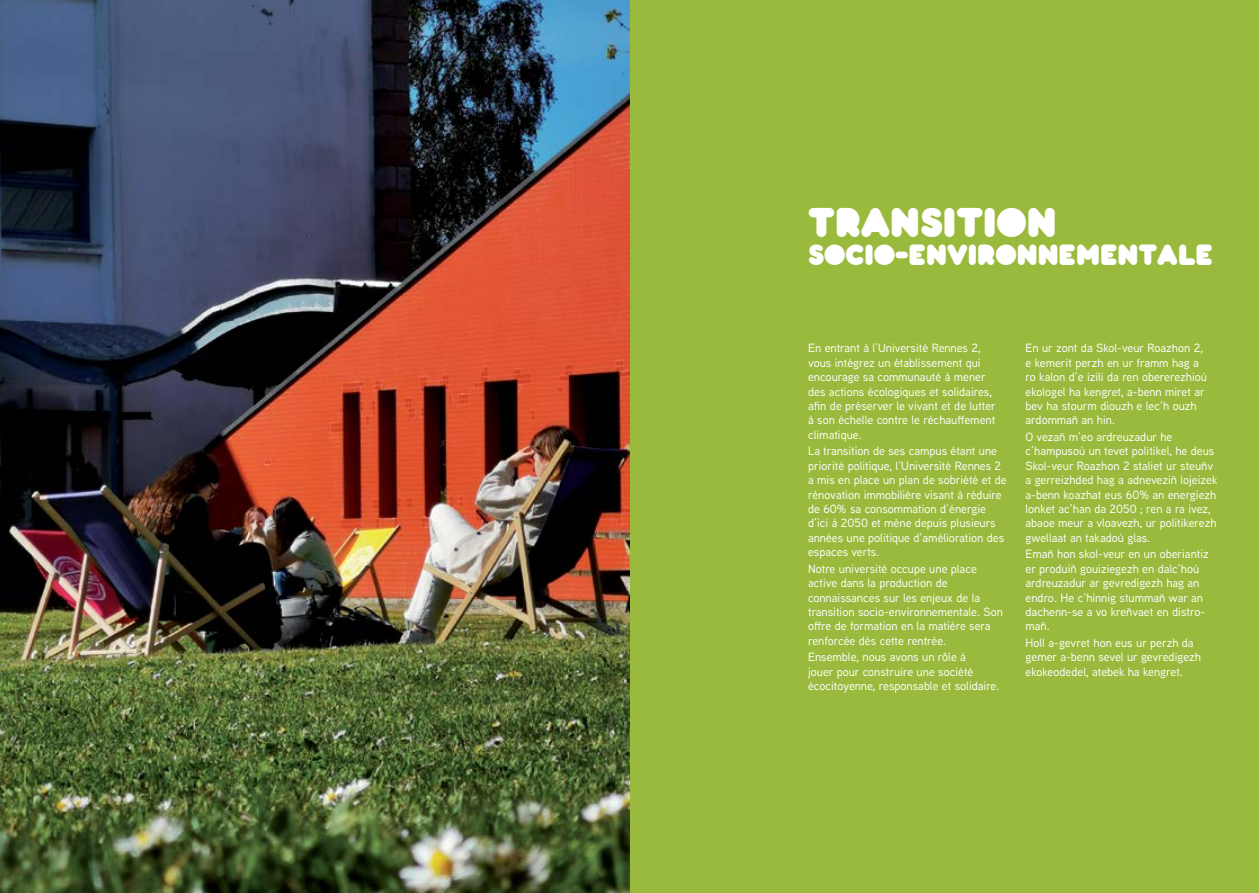
<style>
.page{position:relative;width:1259px;height:893px;background:#fff}
.page>*{position:absolute;margin:0;border:0;box-sizing:border-box;transform-origin:0 0}
.t1{font:40.5px "Pochoir Pleine";color:#fff}
.t2{font:28.5px "Pochoir Pleine";color:#fff}
.t3{font:500 12px/14.4px "Aaux Next";color:#fff}
</style>
<div class="page">
<svg style="left:629px;top:0;width:630px;height:893px;background:#98af3d"></svg>
<img style="left:0;top:0;width:629px;height:893px">
<p class="t1" style="left:808px;top:197px;width:250px">TRANSITION</p>
<p class="t2" style="left:808px;top:237px;width:406px">SOCIO-ENVIRONNEMENTALE</p>
<p class="t3" style="left:808px;top:341px;width:189px">En entrant à l’Université Rennes 2, vous intégrez un établissement qui encourage sa communauté à mener des actions écologiques et solidaires, afin de préserver le vivant et de lutter à son échelle contre le réchauffement climatique.</p>
<p class="t3" style="left:808px;top:444px;width:200px">La transition de ses campus étant une priorité politique, l’Université Rennes 2 a mis en place un plan de sobriété et de rénovation immobilière visant à réduire de 60% sa consommation d’énergie d’ici à 2050 et mène depuis plusieurs années une politique d’amélioration des espaces verts.</p>
<p class="t3" style="left:808px;top:561px;width:196px">Notre université occupe une place active dans la production de connaissances sur les enjeux de la transition socio-environnementale. Son offre de formation en la matière sera renforcée dès cette rentrée.</p>
<p class="t3" style="left:808px;top:649px;width:193px">Ensemble, nous avons un rôle à<br>jouer pour construire une société écocitoyenne, responsable et solidaire.</p>
<p class="t3" style="left:1025px;top:341px;width:183px">En ur zont da Skol-veur Roazhon 2, e kemerit perzh en ur framm hag a ro kalon d’e izili da ren obererezhioù ekologel ha kengret, a-benn miret ar bev ha stourm diouzh e lec’h ouzh ardommañ an hin.</p>
<p class="t3" style="left:1025px;top:429px;width:193px">O vezañ m’eo ardreuzadur he c’hampusoù un tevet politikel, he deus Skol-veur Roazhon 2 staliet ur steuñv a gerreizhded hag a adneveziñ lojeizek a-benn koazhat eus 60% an energiezh lonket ac’han da 2050 ; ren a ra ivez, abaoe meur a vloavezh, ur politikerezh gwellaat an takadoù glas.</p>
<p class="t3" style="left:1025px;top:547px;width:185px">Emañ hon skol-veur en un oberiantiz er produiñ gouiziegezh en dalc’hoù ardreuzadur ar gevredigezh hag an endro. He c’hinnig stummañ war an dachenn-se a vo kreñvaet en distro&shy;mañ.</p>
<p class="t3" style="left:1025px;top:635px;width:177px">Holl a-gevret hon eus ur perzh da gemer a-benn sevel ur gevredigezh ekokeodedel, atebek ha kengret.</p>
</div>
